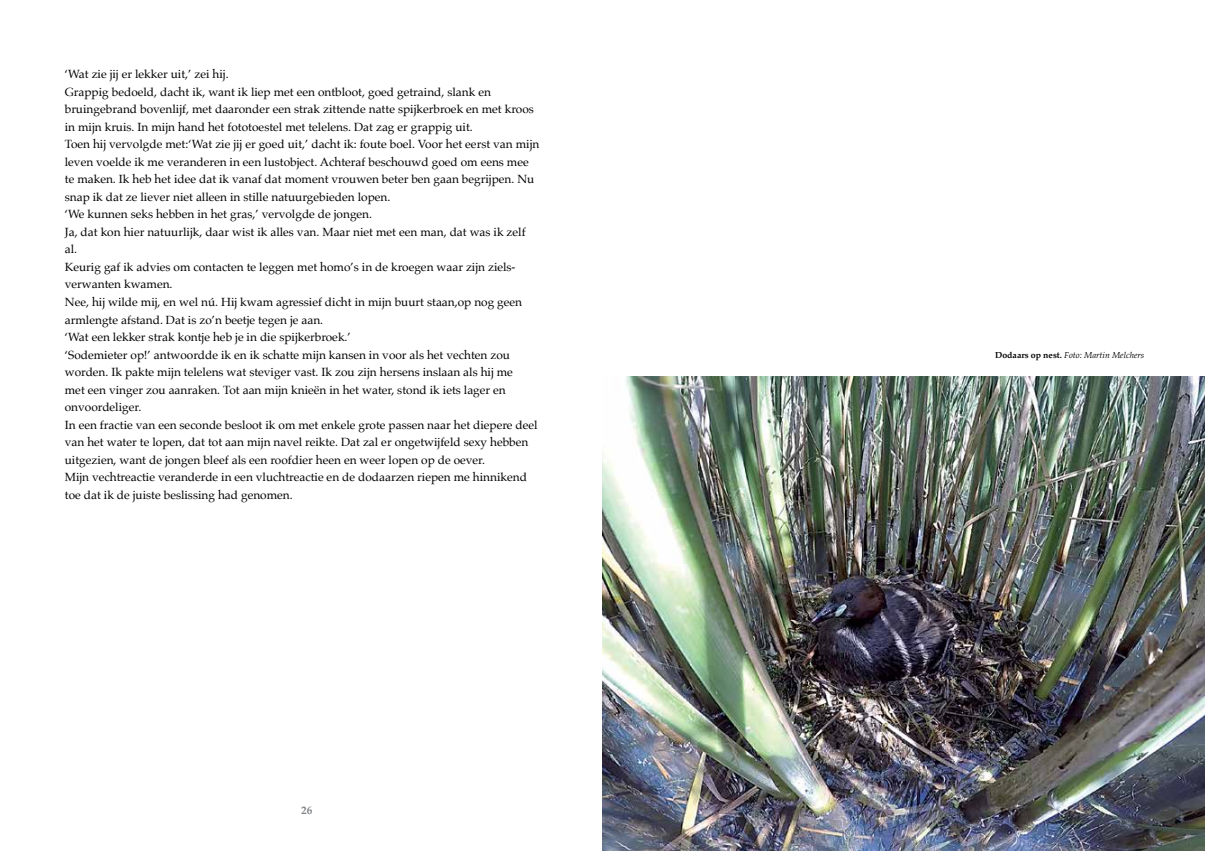
<style>
.page{position:relative;width:1205px;height:851px;background:#fff}
.page>*{position:absolute;margin:0;border:0;box-sizing:border-box;transform-origin:0 0}
.t1{font:11.88px/17.5px "Palatino";color:#000}
.t2{font:700 11.25px "Palatino";color:#808285}
.t3{font:italic 8.75px "Palatino";color:#000}
.s1{font-weight:700;font-style:normal}
</style>
<div class="page">
<img style="left:602px;top:377px;width:603px;height:473px">
<p class="t1" style="left:65px;top:65px;width:476px">‘Wat zie jij er lekker uit,’ zei hij.<br>Grappig bedoeld, dacht ik, want ik liep met een ontbloot, goed getraind, slank en bruingebrand bovenlijf, met daaronder een strak zittende natte spijkerbroek en met kroos in mijn kruis. In mijn hand het fototoestel met telelens. Dat zag er grappig uit.<br>Toen hij vervolgde met:‘Wat zie jij er goed uit,’ dacht ik: foute boel. Voor het eerst van mijn leven voelde ik me veranderen in een lustobject. Achteraf beschouwd goed om eens mee te maken. Ik heb het idee dat ik vanaf dat moment vrouwen beter ben gaan begrijpen. Nu snap ik dat ze liever niet alleen in stille natuurgebieden lopen.<br>‘We kunnen seks hebben in het gras,’ vervolgde de jongen.<br>Ja, dat kon hier natuurlijk, daar wist ik alles van. Maar niet met een man, dat was ik zelf al.<br>Keurig gaf ik advies om contacten te leggen met homo’s in de kroegen waar zijn ziels&shy;verwanten kwamen.<br>Nee, hij wilde mij, en wel nú. Hij kwam agressief dicht in mijn buurt staan,op nog geen armlengte afstand. Dat is zo’n beetje tegen je aan.<br>‘Wat een lekker strak kontje heb je in die spijkerbroek.’<br>‘Sodemieter op!’ antwoordde ik en ik schatte mijn kansen in voor als het vechten zou worden. Ik pakte mijn telelens wat steviger vast. Ik zou zijn hersens inslaan als hij me<br>met een vinger zou aanraken. Tot aan mijn knieën in het water, stond ik iets lager en onvoordeliger.<br>In een fractie van een seconde besloot ik om met enkele grote passen naar het diepere deel van het water te lopen, dat tot aan mijn navel reikte. Dat zal er ongetwijfeld sexy hebben uitgezien, want de jongen bleef als een roofdier heen en weer lopen op de oever.<br>Mijn vechtreactie veranderde in een vluchtreactie en de dodaarzen riepen me hinnikend toe dat ik de juiste beslissing had genomen.</p>
<p class="t2" style="left:301px;top:800px;width:13px">26</p>
<p class="t3" style="left:995px;top:348px;width:151px"><span class="s1">Dodaars op nest.</span> Foto: Martin Melchers</p>
</div>
